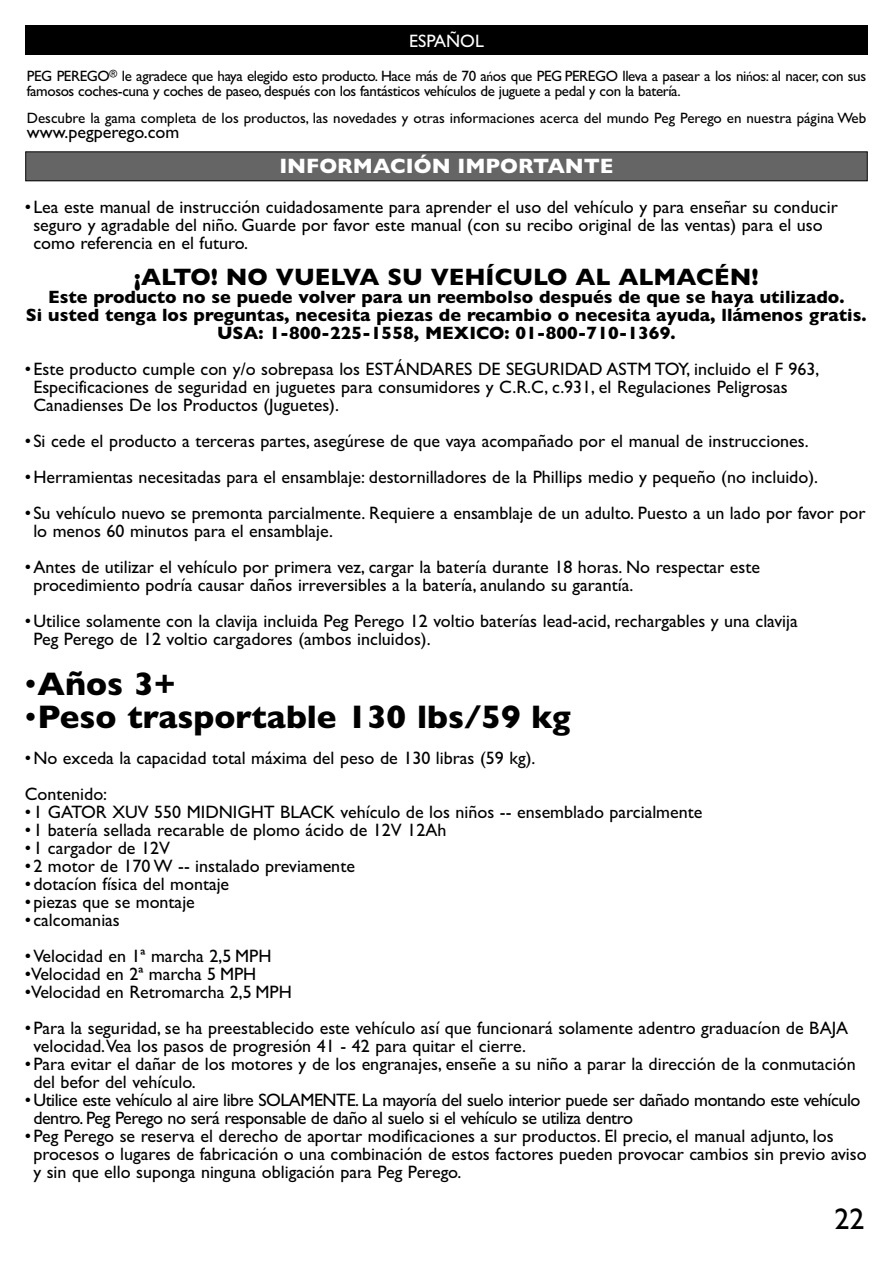
<style>
.page{position:relative;width:893px;height:1263px;background:#fff}
.page>*{position:absolute;margin:0;border:0;box-sizing:border-box;transform-origin:0 0}
.t1{font:700 33px "Gill Sans";color:#000}
.t2{font:30px "Gill Sans";color:#000}
.t3{font:700 24px "Gill Sans";color:#000}
.t4{font:700 21px "Gill Sans";color:#fff}
.t5{font:18px/18px "Gill Sans";color:#000}
.t6{font:700 18px/18px "Gill Sans";color:#000;text-align:center}
.t7{font:18px/18px "Gill Sans";letter-spacing:-.025em;color:#000}
.t8{font:18px "Gill Sans";color:#fff}
.t9{font:15px/15px "Gill Sans";letter-spacing:-.025em;color:#000}
.t10{font:15px "Gill Sans";color:#000}
.s1{font-size:13.5px}
.s2{font-weight:400}
</style>
<div class="page">
<div style="left:25px;top:26px;width:842px;height:29px;background:#000"></div>
<div style="left:26px;top:152px;width:840px;height:28px;background:#656565"></div>
<div style="left:25px;top:151px;width:842px;height:30px;border:1px solid #000"></div>
<p class="t8" style="left:409px;top:34px;width:76px">ESPAÑOL</p>
<p class="t9" style="left:27px;top:70px;width:840px">PEG PEREGO<sup>®</sup> le agradece que haya elegido esto producto. Hace más de 70 a<span class="s1">ń</span>os que PEG PEREGO lleva a pasear a los ni<span class="s1">ń</span>os: al nacer, con sus famosos coches-cuna y coches de paseo, después con los fantásticos vehículos de juguete a pedal y con la batería.</p>
<p class="t10" style="left:27px;top:113px;width:840px">Descubre la gama completa de los productos, las novedades y otras informaciones acerca del mundo Peg Perego en nuestra página Web</p>
<p class="t5" style="left:27px;top:125px;width:154px">www.pegperego.com</p>
<p class="t4" style="left:279px;top:158px;width:335px">INFORMACIÓN IMPORTANTE</p>
<p class="t5" style="left:33px;top:200px;width:806px;text-indent:-8px">•Lea este manual de instrucción cuidadosamente para aprender el uso del vehículo y para enseñar su conducir seguro y agradable del niño. Guarde por favor este manual (con su recibo original de las ventas) para el uso como referencia en el futuro.</p>
<h3 class="t3" style="left:134px;top:268px;width:626px">¡ALTO! NO VUELVA SU VEHÍCULO AL ALMACÉN!</h3>
<p class="t6" style="left:26px;top:290px;width:842px">Este producto no se puede volver para un reembolso después de que se haya utilizado.<br>Si usted tenga los preguntas, necesita piezas de recambio o necesita ayuda, llámenos gratis.<br>USA: 1-800-225-1558, MEXICO: 01-800-710-1369.</p>
<p class="t5" style="left:33px;top:362px;width:787px;text-indent:-8px">•Este producto cumple con y/o sobrepasa los ESTÁNDARES DE SEGURIDAD ASTM TOY, incluido el F 963,<br>Especificaciones de seguridad en juguetes para consumidores y C.R.C, c.931, el Regulaciones Peligrosas<br>Canadienses De los Productos (Juguetes).</p>
<p class="t5" style="left:25px;top:434px;width:785px">•Si cede el producto a terceras partes, asegúrese de que vaya acompañado por el manual de instrucciones.</p>
<p class="t5" style="left:25px;top:470px;width:794px">•Herramientas necesitadas para el ensamblaje: destornilladores de la Phillips medio y pequeño (no incluido).</p>
<p class="t5" style="left:33px;top:506px;width:833px;text-indent:-8px">•Su vehículo nuevo se premonta parcialmente. Requiere a ensamblaje de un adulto. Puesto a un lado por favor por lo menos 60 minutos para el ensamblaje.</p>
<p class="t5" style="left:33px;top:560px;width:728px;text-indent:-8px">•Antes de utilizar el vehículo por primera vez, cargar la batería durante 18 horas. No respectar este procedimiento podría causar daños irreversibles a la batería, anulando su garantía.</p>
<p class="t5" style="left:33px;top:614px;width:766px;text-indent:-9px">•Utilice solamente con la clavija incluida Peg Perego 12 voltio baterías lead-acid, rechargables y una clavija<br>Peg Perego de 12 voltio cargadores (ambos incluidos).</p>
<h1 class="t1" style="left:25px;top:673px;width:152px"><span class="s2">•</span>Años 3+</h1>
<h1 class="t1" style="left:25px;top:706px;width:547px"><span class="s2">•</span>Peso trasportable 130 lbs/59 kg</h1>
<p class="t5" style="left:25px;top:742px;width:512px;line-height:36px">•No exceda la capacidad total máxima del peso de 130 libras (59 kg).<br>Contenido:</p>
<p class="t5" style="left:25px;top:805px;width:679px">•1 GATOR XUV 550 MIDNIGHT BLACK vehículo de los niños -- ensemblado parcialmente</p>
<p class="t5" style="left:25px;top:823px;width:423px">•1 batería sellada recarable de plomo ácido de 12V 12Ah</p>
<p class="t5" style="left:25px;top:841px;width:147px">•1 cargador de 12V</p>
<p class="t5" style="left:25px;top:859px;width:331px">•2 motor de 170 W -- instalado previamente</p>
<p class="t5" style="left:25px;top:877px;width:206px">•dotacíon física del montaje</p>
<p class="t5" style="left:25px;top:895px;width:171px">•piezas que se montaje</p>
<p class="t5" style="left:25px;top:913px;width:96px">•calcomanias</p>
<p class="t5" style="left:25px;top:949px;width:248px">•Velocidad en 1ª marcha 2,5 MPH</p>
<p class="t5" style="left:25px;top:967px;width:233px">•Velocidad en 2ª marcha 5 MPH</p>
<p class="t5" style="left:25px;top:985px;width:268px">•Velocidad en Retromarcha 2,5 MPH</p>
<p class="t5" style="left:33px;top:1021px;width:816px;text-indent:-8px">•Para la seguridad, se ha preestablecido este vehículo así que funcionará solamente adentro graduacíon de BAJA velocidad.Vea los pasos de progresión 41 - 42 para quitar el cierre.</p>
<p class="t5" style="left:33px;top:1057px;width:823px;text-indent:-8px">•Para evitar el dañar de los motores y de los engranajes, enseñe a su niño a parar la dirección de la conmutación del befor del vehículo.</p>
<p class="t7" style="left:33px;top:1093px;width:828px;text-indent:-8px">•Utilice este vehículo al aire libre SOLAMENTE. La mayoría del suelo interior puede ser dañado montando este vehículo dentro. Peg Perego no será responsable de daño al suelo si el vehículo se utiliza dentro</p>
<p class="t5" style="left:33px;top:1129px;width:834px;text-indent:-8px">•Peg Perego se reserva el derecho de aportar modificaciones a sur productos. El precio, el manual adjunto, los procesos o lugares de fabricación o una combinación de estos factores pueden provocar cambios sin previo aviso y sin que ello suponga ninguna obligación para Peg Perego.</p>
<h2 class="t2" style="left:834px;top:1208px;width:31px">22</h2>
</div>
